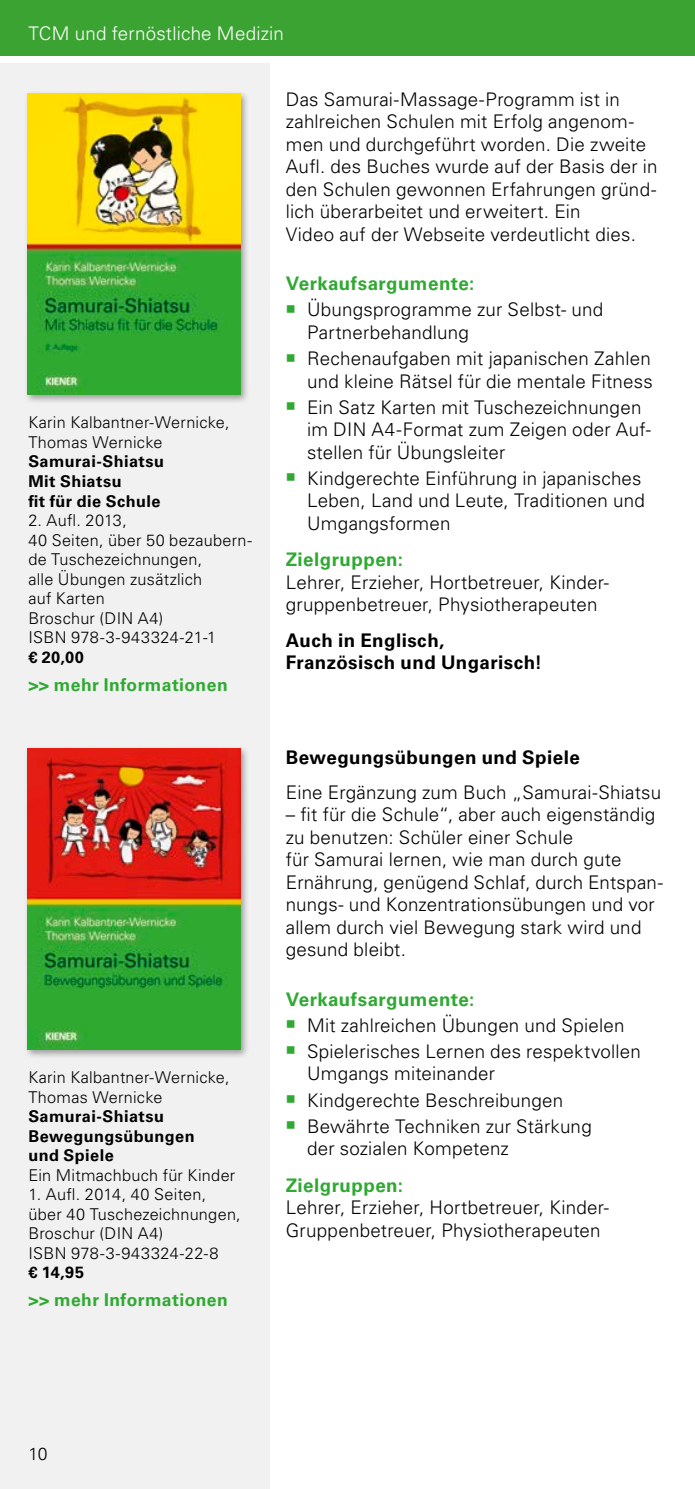
<style>
.page{position:relative;width:695px;height:1489px;background:#fff}
.page>*{position:absolute;margin:0;border:0;box-sizing:border-box;transform-origin:0 0}
.t1{font:300 18.75px/22.5px "Univers LT";letter-spacing:.01em;color:#000}
.t2{font:700 18.75px/22.5px "Univers LT";letter-spacing:.025em;color:#000}
.t3{font:700 18.75px "Univers LT";letter-spacing:.025em;color:#30a933}
.t4{font:300 18.75px "Univers LT";letter-spacing:.01em;color:#fff}
.t5{font:700 17.5px "Univers LT";letter-spacing:.025em;color:#30a933}
.t6{font:300 17.5px "Univers LT";color:#000}
.t7{font:300 16.25px/19.5px "Univers LT";letter-spacing:.015em;color:#000}
.t8{font:700 16.25px/19.5px "Univers LT";letter-spacing:.025em;color:#000}
</style>
<div class="page">
<div style="left:0;top:64px;width:269px;height:1424px;background:#f1f1f1"></div>
<div style="left:0;top:0;width:694px;height:56px;background:#3ba332"></div>
<div style="left:24px;top:90px;width:225px;height:313px;background:#000;opacity:.35"></div>
<img style="left:28px;top:93px;width:212px;height:301px">
<div style="left:24px;top:744px;width:225px;height:314px;background:#000;opacity:.35"></div>
<img style="left:28px;top:748px;width:212px;height:301px">
<p class="t4" style="left:28px;top:22px;width:257px">TCM und fernöstliche Medizin</p>
<p class="t7" style="left:28px;top:413px;width:203px">Karin Kalbantner-Wernicke,<br>Thomas Wernicke</p>
<p class="t8" style="left:28px;top:452px;width:137px">Samurai-Shiatsu<br>Mit Shiatsu<br>fit für die Schule</p>
<p class="t7" style="left:28px;top:510px;width:225px">2. Aufl. 2013,<br>40 Seiten, über 50 bezaubern&shy;de Tuschezeichnungen,<br>alle Übungen zusätzlich<br>auf Karten<br>Broschur (DIN A4)<br>ISBN 978-3-943324-21-1</p>
<p class="t8" style="left:28px;top:647px;width:57px">€ 20,00</p>
<p class="t5" style="left:28px;top:674px;width:201px">&gt;&gt; mehr Informationen</p>
<p class="t7" style="left:28px;top:1067px;width:203px">Karin Kalbantner-Wernicke,<br>Thomas Wernicke</p>
<p class="t8" style="left:28px;top:1106px;width:168px">Samurai-Shiatsu<br>Bewegungsübungen und Spiele</p>
<p class="t7" style="left:28px;top:1164px;width:208px">Ein Mitmachbuch für Kinder</p>
<p class="t7" style="left:28px;top:1184px;width:214px">1. Aufl. 2014, 40 Seiten, über 40 Tuschezeichnungen,<br>Broschur (DIN A4)<br>ISBN 978-3-943324-22-8</p>
<p class="t8" style="left:28px;top:1262px;width:57px">€ 14,95</p>
<p class="t5" style="left:29px;top:1289px;width:201px">&gt;&gt; mehr Informationen</p>
<p class="t1" style="left:286px;top:88px;width:373px">Das Samurai-Massage-Programm ist in zahlreichen Schulen mit Erfolg angenom&shy;men und durchgeführt worden. Die zweite Aufl. des Buches wurde auf der Basis der in den Schulen gewonnen Erfahrungen gründ&shy;lich überarbeitet und erweitert. Ein<br>Video auf der Webseite verdeutlicht dies.</p>
<p class="t3" style="left:286px;top:273px;width:190px">Verkaufsargumente:</p>
<p class="t1" style="left:307px;top:298px;width:298px">Übungsprogramme zur Selbst- und<br>Partnerbehandlung</p>
<p class="t1" style="left:307px;top:347px;width:347px">Rechenaufgaben mit japanischen Zahlen und kleine Rätsel für die mentale Fitness</p>
<p class="t1" style="left:307px;top:395px;width:345px">Ein Satz Karten mit Tuschezeichnungen im DIN A4-Format zum Zeigen oder Auf&shy;stellen für Übungsleiter</p>
<p class="t1" style="left:307px;top:467px;width:339px">Kindgerechte Einführung in japanisches<br>Leben, Land und Leute, Traditionen und<br>Umgangsformen</p>
<p class="t3" style="left:286px;top:549px;width:119px">Zielgruppen:</p>
<p class="t1" style="left:286px;top:571px;width:325px">Lehrer, Erzieher, Hortbetreuer, Kinder&shy;gruppenbetreuer, Physiotherapeuten</p>
<p class="t2" style="left:286px;top:629px;width:258px">Auch in Englisch,<br>Französisch und Ungarisch!</p>
<p class="t2" style="left:286px;top:745px;width:295px">Bewegungsübungen und Spiele</p>
<p class="t1" style="left:286px;top:780px;width:377px">Eine Ergänzung zum Buch „Samurai-Shiatsu</p>
<p class="t1" style="left:286px;top:803px;width:379px">– fit für die Schule“, aber auch eigenständig zu benutzen: Schüler einer Schule<br>für Samurai lernen, wie man durch gute Ernährung, genügend Schlaf, durch Entspan&shy;nungs- und Konzentrationsübungen und vor allem durch viel Bewegung stark wird und gesund bleibt.</p>
<p class="t3" style="left:286px;top:988px;width:190px">Verkaufsargumente:</p>
<p class="t1" style="left:307px;top:1012px;width:335px;line-height:26px">Mit zahlreichen Übungen und Spielen<br>Spielerisches Lernen des respektvollen</p>
<p class="t1" style="left:307px;top:1060px;width:286px;line-height:26px">Umgangs miteinander<br>Kindgerechte Beschreibungen<br>Bewährte Techniken zur Stärkung</p>
<p class="t1" style="left:307px;top:1137px;width:203px">der sozialen Kompetenz</p>
<p class="t3" style="left:286px;top:1174px;width:119px">Zielgruppen:</p>
<p class="t1" style="left:286px;top:1196px;width:325px">Lehrer, Erzieher, Hortbetreuer, Kinder-<br>Gruppenbetreuer, Physiotherapeuten</p>
<p class="t6" style="left:28px;top:1442px;width:21px">10</p>
</div>
